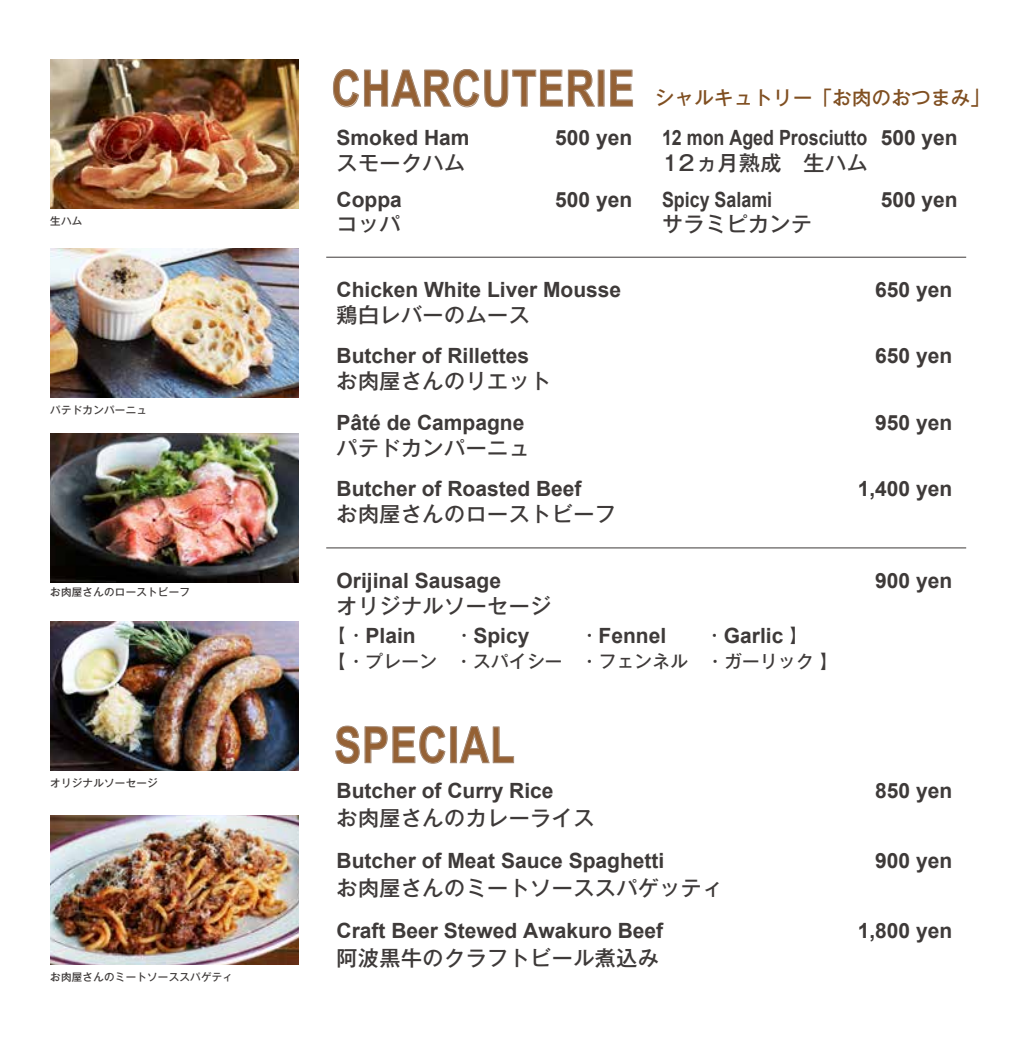
<style>
.page{position:relative;width:1017px;height:1042px;background:#fff}
.page>*{position:absolute;margin:0;border:0;box-sizing:border-box;transform-origin:0 0}
.t1{font:700 50.4px "Arial";letter-spacing:.025em;color:#956134;scale:.8 1}
.t2{font:700 21px "Arial";color:#3e3a39}
.t3{font:500 21px "Gothic MB101 Pro";letter-spacing:.025em;color:#3e3a39}
.t4{font:700 21px "Arial";color:#3e3a39;scale:.85 1}
.t5{font:500 19.25px "Gothic MB101 Pro";letter-spacing:.025em;color:#804f21}
.t6{font:500 17.5px "Gothic MB101 Pro";letter-spacing:.025em;color:#3e3a39}
.t7{font:500 10.5px "Gothic MB101 Pro";letter-spacing:.025em;color:#3e3a39}
.s1{font-family:"Gothic MB101 Pro";font-weight:500;font-size:17.5px}
</style>
<div class="page">
<img style="left:50px;top:248px;width:248px;height:149px">
<img style="left:50px;top:433px;width:248px;height:149px">
<img style="left:50px;top:621px;width:248px;height:149px">
<img style="left:50px;top:60px;width:248px;height:149px">
<img style="left:50px;top:816px;width:248px;height:148px">
<hr style="left:326px;top:547px;width:640px;height:1px;background:#3e3a39">
<hr style="left:326px;top:257px;width:640px;height:1px;background:#3e3a39">
<svg style="left:333px;top:69px;width:262px;height:38px"></svg>
<div style="left:598px;top:70px;width:6px;height:36px;border:1px solid #a48b78"></div>
<svg style="left:610px;top:70px;width:23px;height:37px"></svg>
<svg style="left:335px;top:725px;width:110px;height:39px"></svg>
<div style="left:450px;top:726px;width:7px;height:37px;border:1px solid #a48b78"></div>
<svg style="left:460px;top:726px;width:54px;height:37px"></svg>
<p class="t7" style="left:50px;top:212px;width:34px">生ハム</p>
<p class="t7" style="left:50px;top:401px;width:98px">パテドカンパーニュ</p>
<p class="t7" style="left:50px;top:584px;width:141px">お肉屋さんのローストビーフ</p>
<p class="t7" style="left:50px;top:774px;width:109px">オリジナルソーセージ</p>
<p class="t7" style="left:50px;top:968px;width:184px">お肉屋さんのミートソーススパゲティ</p>
<h1 class="t1" style="left:332px;top:55px;width:380px">CHARCUTERIE</h1>
<p class="t2" style="left:337px;top:124px;width:135px">Smoked Ham</p>
<p class="t3" style="left:337px;top:145px;width:130px">スモークハム</p>
<p class="t2" style="left:337px;top:185px;width:67px">Coppa</p>
<p class="t3" style="left:337px;top:206px;width:66px">コッパ</p>
<p class="t2" style="left:555px;top:124px;width:79px">500 yen</p>
<p class="t2" style="left:555px;top:185px;width:79px">500 yen</p>
<p class="t2" style="left:337px;top:275px;width:286px">Chicken White Liver Mousse</p>
<p class="t3" style="left:337px;top:297px;width:195px">鶏白レバーのムース</p>
<p class="t2" style="left:337px;top:342px;width:194px">Butcher of Rillettes</p>
<p class="t3" style="left:337px;top:364px;width:216px">お肉屋さんのリエット</p>
<p class="t2" style="left:337px;top:408px;width:189px">Pâté de Campagne</p>
<p class="t3" style="left:337px;top:430px;width:195px">パテドカンパーニュ</p>
<p class="t2" style="left:337px;top:475px;width:247px">Butcher of Roasted Beef</p>
<p class="t3" style="left:337px;top:497px;width:281px">お肉屋さんのローストビーフ</p>
<p class="t2" style="left:337px;top:566px;width:166px">Orijinal Sausage</p>
<p class="t3" style="left:337px;top:589px;width:216px">オリジナルソーセージ</p>
<p class="t5" style="left:655px;top:82px;width:336px">シャルキュトリー「お肉のおつまみ」</p>
<p class="t4" style="left:662px;top:124px;width:243px">12 mon Aged Prosciutto</p>
<p class="t3" style="left:662px;top:145px;width:207px">12ヵ月熟成　生ハム</p>
<p class="t4" style="left:662px;top:185px;width:131px">Spicy Salami</p>
<p class="t3" style="left:662px;top:206px;width:152px">サラミピカンテ</p>
<p class="t2" style="left:881px;top:124px;width:79px">500 yen</p>
<p class="t2" style="left:881px;top:185px;width:79px">500 yen</p>
<p class="t2" style="left:875px;top:275px;width:79px">650 yen</p>
<p class="t2" style="left:875px;top:342px;width:79px">650 yen</p>
<p class="t2" style="left:875px;top:408px;width:79px">950 yen</p>
<p class="t2" style="left:858px;top:475px;width:96px">1,400 yen</p>
<p class="t2" style="left:875px;top:566px;width:79px">900 yen</p>
<p class="t2" style="left:328px;top:622px;width:203px"><span class="s1">【 ・</span>Plain <span class="s1">　・</span>Spicy</p>
<p class="t2" style="left:563px;top:622px;width:246px"><span class="s1">　・</span>Fennel <span class="s1">　・</span>Garlic <span class="s1">】</span></p>
<p class="t6" style="left:328px;top:646px;width:511px">【 ・プレーン　・スパイシー　・フェンネル　・ガーリック 】</p>
<h1 class="t1" style="left:334px;top:711px;width:227px">SPECIAL</h1>
<p class="t2" style="left:337px;top:777px;width:219px">Butcher of Curry Rice</p>
<p class="t3" style="left:337px;top:801px;width:259px">お肉屋さんのカレーライス</p>
<p class="t2" style="left:337px;top:847px;width:329px">Butcher of Meat Sauce Spaghetti</p>
<p class="t3" style="left:337px;top:871px;width:388px">お肉屋さんのミートソーススパゲッティ</p>
<p class="t2" style="left:337px;top:917px;width:328px">Craft Beer Stewed Awakuro Beef</p>
<p class="t3" style="left:337px;top:941px;width:324px">阿波黒牛のクラフトビール煮込み</p>
<p class="t2" style="left:875px;top:777px;width:79px">850 yen</p>
<p class="t2" style="left:875px;top:847px;width:79px">900 yen</p>
<p class="t2" style="left:858px;top:917px;width:96px">1,800 yen</p>
</div>
